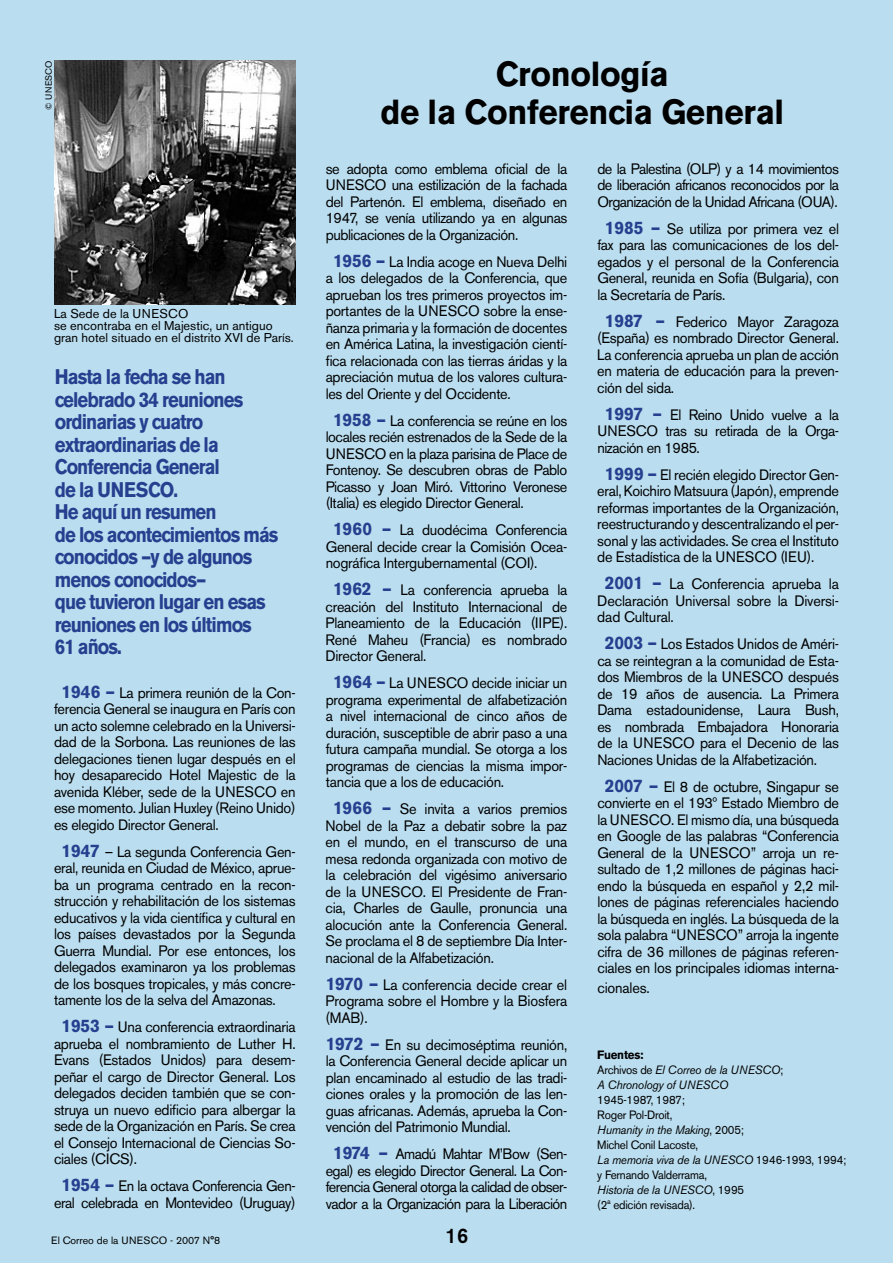
<style>
.page{position:relative;width:893px;height:1263px;background:#baddef}
.page>*{position:absolute;margin:0;border:0;box-sizing:border-box;transform-origin:0 0}
.t1{font:700 34.5px/37.5px "Akzidenz Grotesk BE";letter-spacing:-.01em;color:#000;text-align:center;scale:.96 1}
.t2{font:700 21px/22.5px "Akzidenz Grotesk BE";letter-spacing:-.05em;color:#25408f;scale:.88 1}
.t3{font:500 21px "Akzidenz Grotesk BE";color:#000;scale:.96 1}
.t4{font:15px/16.5px "Akzidenz Grotesk BE";letter-spacing:-.02em;color:#000;text-align:justify;scale:.96 1}
.t5{font:15px/16.5px "Akzidenz Grotesk BE";letter-spacing:-.04em;color:#000;text-align:center;scale:.96 1}
.t6{font:12.75px/12px "Akzidenz Grotesk BE";color:#000}
.t7{font:12px/15px "Akzidenz Grotesk BE";letter-spacing:-.02em;color:#000;scale:.96 1}
.t8{font:italic 12px/15px "Akzidenz Grotesk BE";letter-spacing:-.02em;color:#000;scale:.96 1}
.t9{font:10.5px "Akzidenz Grotesk BE";color:#000}
.t10{font:9px "Akzidenz Grotesk BE";letter-spacing:.02em;color:#000}
.s1{font-weight:700;font-size:18px;color:#25408f}
.s2{font-weight:700;font-style:normal}
.s3{font-style:normal}
.s4{font-style:italic}
</style>
<div class="page">
<img style="left:55px;top:60px;width:241px;height:245px">
<p class="t10" style="left:43px;top:110px;width:51px;rotate:-90deg">© UNESCO</p>
<p class="t6" style="left:54px;top:307px;width:241px">La Sede de la UNESCO<br>se encontraba en el Majestic, un antiguo gran hotel situado en el distrito XVI de París.</p>
<p class="t2" style="left:55px;top:366px;width:256px">Hasta la fecha se han celebrado 34 reuniones ordinarias y cuatro extraordinarias de la<br>Conferencia General<br>de la UNESCO.<br>He aquí un resumen<br>de los acontecimientos más conocidos –y de algunos menos conocidos–<br>que tuvieron lugar en esas reuniones en los últimos<br>61 años.</p>
<p class="t4" style="left:54px;top:684px;width:253px;text-indent:7px"><span class="s1">1946 –</span> La primera reunión de la Con&shy;ferencia General se inaugura en París con un acto solemne celebrado en la Universi&shy;dad de la Sorbona. Las reuniones de las delegaciones tienen lugar después en el hoy desaparecido Hotel Majestic de la avenida Kléber, sede de la UNESCO en ese momento. Julian Huxley (Reino Unido) es elegido Director General.</p>
<p class="t4" style="left:54px;top:843px;width:253px;text-indent:7px"><span class="s1">1947</span> – La segunda Conferencia Gen&shy;eral, reunida en Ciudad de México, aprue&shy;ba un programa centrado en la recon&shy;strucción y rehabilitación de los sistemas educativos y la vida científica y cultural en los países devastados por la Segunda Guerra Mundial. Por ese entonces, los delegados examinaron ya los problemas de los bosques tropicales, y más concre&shy;tamente los de la selva del Amazonas.</p>
<p class="t4" style="left:54px;top:1019px;width:253px;text-indent:7px"><span class="s1">1953 –</span> Una conferencia extraordinaria aprueba el nombramiento de Luther H.<br>Evans (Estados Unidos) para desem&shy;peñar el cargo de Director General. Los delegados deciden también que se con&shy;struya un nuevo edificio para albergar la sede de la Organización en París. Se crea el Consejo Internacional de Ciencias So&shy;ciales (CICS).</p>
<p class="t4" style="left:54px;top:1178px;width:253px;text-align:center"><span class="s1">1954 –</span> En la octava Conferencia Gen&shy;eral celebrada en Montevideo (Uruguay)</p>
<p class="t9" style="left:51px;top:1234px;width:170px">El Correo de la UNESCO - 2007 N°8</p>
<h1 class="t1" style="left:380px;top:56px;width:422px">Cronología<br>de la Conferencia General</h1>
<p class="t4" style="left:326px;top:160px;width:253px">se adopta como emblema oficial de la UNESCO una estilización de la fachada del Partenón. El emblema, diseñado en 1947, se venía utilizando ya en algunas publicaciones de la Organización.</p>
<p class="t4" style="left:326px;top:253px;width:253px;text-indent:8px"><span class="s1">1956 –</span> La India acoge en Nueva Delhi a los delegados de la Conferencia, que aprueban los tres primeros proyectos im&shy;portantes de la UNESCO sobre la ense&shy;ñanza primaria y la formación de docentes en América Latina, la investigación cientí&shy;fica relacionada con las tierras áridas y la apreciación mutua de los valores cultura&shy;les del Oriente y del Occidente.</p>
<p class="t4" style="left:326px;top:412px;width:253px;text-indent:7px"><span class="s1">1958 –</span> La conferencia se reúne en los locales recién estrenados de la Sede de la UNESCO en la plaza parisina de Place de Fontenoy. Se descubren obras de Pablo Picasso y Joan Miró. Vittorino Veronese (Italia) es elegido Director General.</p>
<p class="t4" style="left:326px;top:522px;width:253px;text-indent:8px"><span class="s1">1960 –</span> La duodécima Conferencia General decide crear la Comisión Ocea&shy;nográfica Intergubernamental (COI).</p>
<p class="t4" style="left:326px;top:582px;width:253px;text-indent:8px"><span class="s1">1962 –</span> La conferencia aprueba la creación del Instituto Internacional de Planeamiento de la Educación (IIPE).<br>René Maheu (Francia) es nombrado Director General.</p>
<p class="t4" style="left:326px;top:675px;width:253px;text-indent:7px"><span class="s1">1964 –</span> La UNESCO decide iniciar un programa experimental de alfabetización a nivel internacional de cinco años de duración, susceptible de abrir paso a una futura campaña mundial. Se otorga a los programas de ciencias la misma impor&shy;tancia que a los de educación.</p>
<p class="t4" style="left:326px;top:801px;width:253px;text-indent:8px"><span class="s1">1966 –</span> Se invita a varios premios Nobel de la Paz a debatir sobre la paz en el mundo, en el transcurso de una mesa redonda organizada con motivo de la celebración del vigésimo aniversario de la UNESCO. El Presidente de Fran&shy;cia, Charles de Gaulle, pronuncia una alocución ante la Conferencia General.<br>Se proclama el 8 de septiembre Día Inter&shy;nacional de la Alfabetización.</p>
<p class="t4" style="left:326px;top:976px;width:253px"><span class="s1">1970 –</span> La conferencia decide crear el Programa sobre el Hombre y la Biosfera (MAB).</p>
<p class="t4" style="left:326px;top:1036px;width:253px"><span class="s1">1972 –</span> En su decimoséptima reunión, la Conferencia General decide aplicar un plan encaminado al estudio de las tradi&shy;ciones orales y la promoción de las len&shy;guas africanas. Además, aprueba la Con&shy;vención del Patrimonio Mundial.</p>
<p class="t5" style="left:326px;top:1146px;width:253px"><span class="s1">1974 –</span> Amadú Mahtar M’Bow (Sen&shy;egal) es elegido Director General. La Con&shy;ferencia General otorga la calidad de obser&shy;vador a la Organización para la Liberación</p>
<h2 class="t3" style="left:445px;top:1223px;width:25px">16</h2>
<p class="t4" style="left:597px;top:160px;width:253px">de la Palestina (OLP) y a 14 movimientos de liberación africanos reconocidos por la Organización de la Unidad Africana (OUA).</p>
<p class="t4" style="left:597px;top:220px;width:253px;text-indent:7px"><span class="s1">1985 –</span> Se utiliza por primera vez el fax para las comunicaciones de los del&shy;egados y el personal de la Conferencia General, reunida en Sofía (Bulgaria), con la Secretaría de París.</p>
<p class="t4" style="left:597px;top:313px;width:253px;text-indent:8px"><span class="s1">1987 –</span> Federico Mayor Zaragoza (España) es nombrado Director General.<br>La conferencia aprueba un plan de acción en materia de educación para la preven&shy;ción del sida.</p>
<p class="t4" style="left:597px;top:406px;width:253px;text-indent:7px"><span class="s1">1997 –</span> El Reino Unido vuelve a la UNESCO tras su retirada de la Orga&shy;nización en 1985.</p>
<p class="t4" style="left:597px;top:466px;width:253px;text-indent:8px"><span class="s1">1999 –</span> El recién elegido Director Gen&shy;eral, Koichiro Matsuura (Japón), emprende reformas importantes de la Organización, reestructurando y descentralizando el per&shy;sonal y las actividades. Se crea el Instituto de Estadística de la UNESCO (IEU).</p>
<p class="t4" style="left:597px;top:576px;width:253px;text-indent:8px"><span class="s1">2001 –</span> La Conferencia aprueba la Declaración Universal sobre la Diversi&shy;dad Cultural.</p>
<p class="t4" style="left:597px;top:636px;width:253px;text-indent:7px"><span class="s1">2003 –</span> Los Estados Unidos de Améri&shy;ca se reintegran a la comunidad de Esta&shy;dos Miembros de la UNESCO después de 19 años de ausencia. La Primera Dama estadounidense, Laura Bush, es nombrada Embajadora Honoraria de la UNESCO para el Decenio de las Naciones Unidas de la Alfabetización.</p>
<p class="t4" style="left:597px;top:778px;width:253px;text-align:center"><span class="s1">2007 –</span> El 8 de octubre, Singapur se convierte en el 193º Estado Miembro de la UNESCO. El mismo día, una búsqueda en Google de las palabras “Conferencia General de la UNESCO” arroja un re&shy;sultado de 1,2 millones de páginas haci&shy;endo la búsqueda en español y 2,2 mil&shy;lones de páginas referenciales haciendo la búsqueda en inglés. La búsqueda de la sola palabra “UNESCO” arroja la ingente cifra de 36 millones de páginas referen&shy;ciales en los principales idiomas interna-</p>
<p class="t4" style="left:597px;top:979px;width:56px">cionales.</p>
<p class="t8" style="left:597px;top:1047px;width:195px"><span class="s2">Fuentes:<br></span><span class="s3">Archivos de</span> El Correo de la UNESCO<span class="s3">;<br></span>A Chronology of UNESCO</p>
<p class="t7" style="left:597px;top:1092px;width:261px">1945-1987, 1987;<br>Roger Pol-Droit,<br><span class="s4">Humanity in the Making</span>, 2005;<br>Michel Conil Lacoste,<br><span class="s4">La memoria viva de la UNESCO</span> 1946-1993, 1994; y Fernando Valderrama,<br><span class="s4">Historia de la UNESCO</span>, 1995<br>(2ª edición revisada).</p>
</div>
